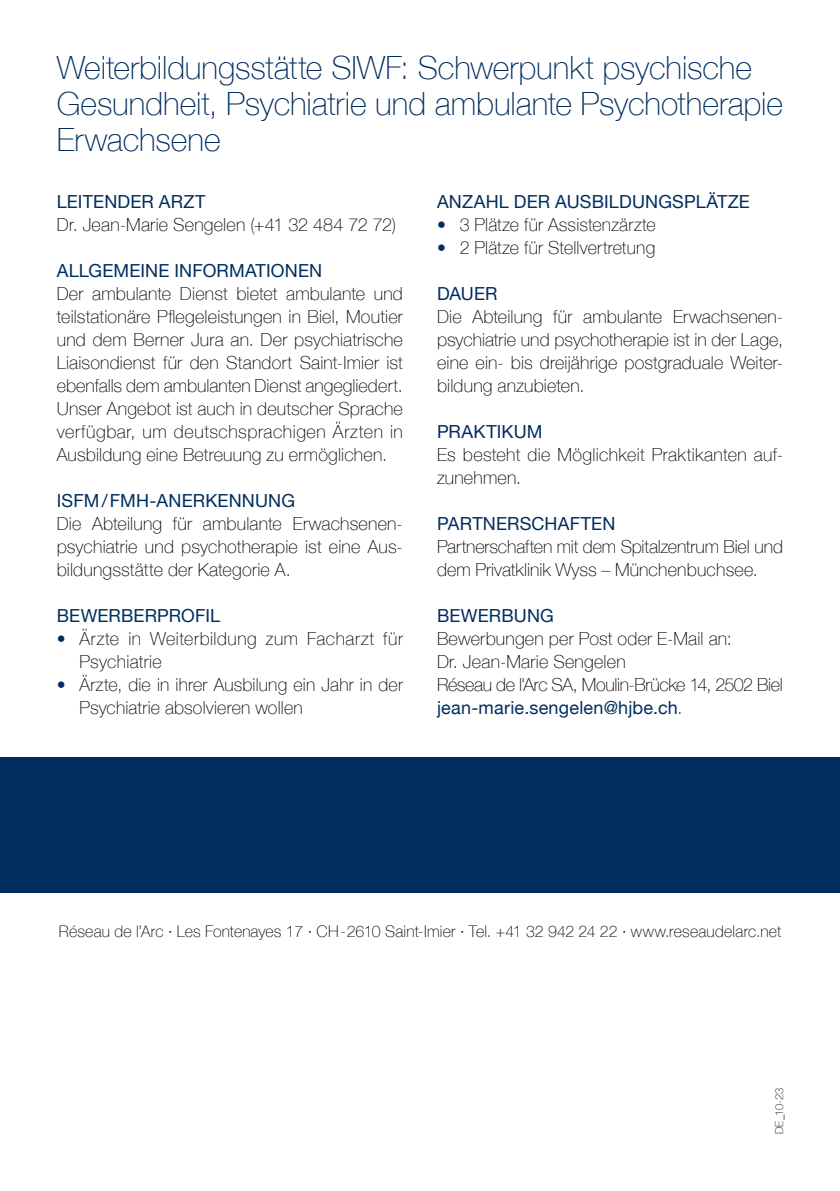
<style>
.page{position:relative;width:840px;height:1191px;background:#fff}
.page>*{position:absolute;margin:0;border:0;box-sizing:border-box;transform-origin:0 0}
.t1{font:100 32px/36px "Helvetica Neue";letter-spacing:-.005em;color:#002d5e}
.t2{font:100 18px/23px "Helvetica Neue";letter-spacing:.01em;color:#000}
.t3{font:18px "Helvetica Neue";letter-spacing:.01em;color:#002d5e}
.t4{font:100 16px "Helvetica Neue";letter-spacing:.01em;color:#000}
.t5{font:100 11px "Helvetica Neue";color:#000}
.s1{font-weight:400;color:#002d5e}
</style>
<div class="page">
<div style="left:0;top:757px;width:839px;height:136px;background:#002d5e"></div>
<h1 class="t1" style="left:57px;top:48px;width:727px">Weiterbildungsstätte SIWF: Schwerpunkt psychische<br>Gesundheit, Psychiatrie und ambulante Psychotherapie<br>Erwachsene</h1>
<p class="t3" style="left:57px;top:189px;width:150px">LEITENDER ARZT</p>
<p class="t2" style="left:57px;top:212px;width:340px">Dr. Jean-Marie Sengelen (+41 32 484 72 72)</p>
<p class="t3" style="left:57px;top:258px;width:267px">ALLGEMEINE INFORMATIONEN</p>
<p class="t2" style="left:57px;top:281px;width:347px;text-align:justify">Der ambulante Dienst bietet ambulante und teilstationäre Pflegeleistungen in Biel, Moutier und dem Berner Jura an. Der psychiatrische Liaisondienst für den Standort Saint-Imier ist ebenfalls dem ambulanten Dienst angegliedert.<br>Unser Angebot ist auch in deutscher Sprache verfügbar, um deutschsprachigen Ärzten in Ausbildung eine Betreuung zu ermöglichen.</p>
<p class="t3" style="left:57px;top:488px;width:240px">ISFM/FMH-ANERKENNUNG</p>
<p class="t2" style="left:57px;top:512px;width:347px;text-align:justify">Die Abteilung für ambulante Erwachsenen&shy;psychiatrie und psychotherapie ist eine Aus&shy;bildungsstätte der Kategorie A.</p>
<p class="t3" style="left:57px;top:603px;width:165px">BEWERBERPROFIL</p>
<p class="t2" style="left:79px;top:626px;width:325px">Ärzte in Weiterbildung zum Facharzt für<br>Psychiatrie<br>Ärzte, die in ihrer Ausbilung ein Jahr in der<br>Psychiatrie absolvieren wollen</p>
<p class="t3" style="left:437px;top:189px;width:314px">ANZAHL DER AUSBILDUNGSPLÄTZE</p>
<p class="t2" style="left:459px;top:212px;width:197px">3 Plätze für Assistenzärzte<br>2 Plätze für Stellvertretung</p>
<p class="t3" style="left:437px;top:281px;width:62px">DAUER</p>
<p class="t2" style="left:437px;top:304px;width:347px;text-align:justify">Die Abteilung für ambulante Erwachsenen&shy;psychiatrie und psychotherapie ist in der Lage, eine ein- bis dreijährige postgraduale Weiter&shy;bildung anzubieten.</p>
<p class="t3" style="left:437px;top:419px;width:107px">PRAKTIKUM</p>
<p class="t2" style="left:437px;top:442px;width:347px">Es besteht die Möglichkeit Praktikanten auf&shy;zunehmen.</p>
<p class="t3" style="left:437px;top:511px;width:180px">PARTNERSCHAFTEN</p>
<p class="t2" style="left:437px;top:535px;width:347px">Partnerschaften mit dem Spitalzentrum Biel und dem Privatklinik Wyss – Münchenbuchsee.</p>
<p class="t3" style="left:437px;top:603px;width:118px">BEWERBUNG</p>
<p class="t2" style="left:437px;top:627px;width:347px">Bewerbungen per Post oder E-Mail an:<br>Dr. Jean-Marie Sengelen<br>Réseau de l'Arc SA, Moulin-Brücke 14, 2502 Biel <span class="s1">jean-marie.sengelen@hjbe.ch</span>.</p>
<p class="t4" style="left:59px;top:919px;width:723px">Réseau de l’Arc · Les Fontenayes 17 · CH-2610 Saint-Imier · Tel. +41 32 942 24 22 · www.reseaudelarc.net</p>
<p class="t5" style="left:770px;top:1134px;width:48px;rotate:-90deg">DE_10-23</p>
</div>
